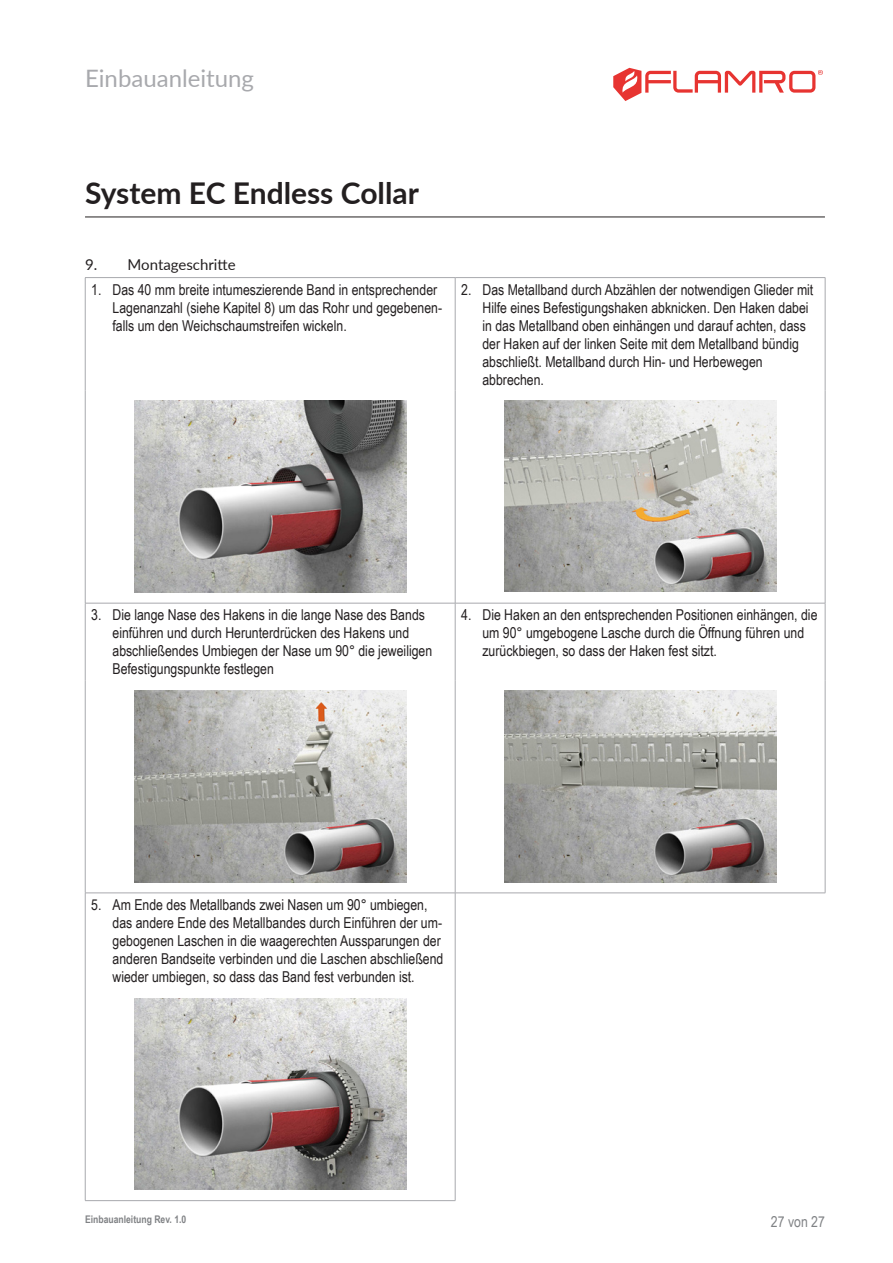
<style>
.page{position:relative;width:893px;height:1263px;background:#fff}
.page>*{position:absolute;margin:0;border:0;box-sizing:border-box;transform-origin:0 0}
.t1{font:700 30px "Lato";color:#231f20}
.t2{font:24px "Lato";color:#a8a9ad}
.t3{font:15px/18px "Arial Narrow";color:#231f20}
.t4{font:15px "Lato";color:#231f20}
.t5{font:15px "Arial Narrow";color:#808285}
.t6{font:700 10.5px "Arial Narrow";color:#808285}
</style>
<div class="page">
<hr style="left:85px;top:217px;width:740px;height:1px;background:#231f20">
<hr style="left:85px;top:390px;width:1px;height:213px;background:#a8a9ad">
<hr style="left:455px;top:390px;width:1px;height:213px;background:#a8a9ad">
<hr style="left:825px;top:390px;width:1px;height:213px;background:#a8a9ad">
<hr style="left:85px;top:277px;width:370px;height:1px;background:#a8a9ad">
<hr style="left:85px;top:278px;width:1px;height:112px;background:#a8a9ad">
<hr style="left:455px;top:277px;width:370px;height:1px;background:#a8a9ad">
<hr style="left:455px;top:278px;width:1px;height:112px;background:#a8a9ad">
<hr style="left:825px;top:278px;width:1px;height:112px;background:#a8a9ad">
<hr style="left:85px;top:603px;width:370px;height:1px;background:#a8a9ad">
<hr style="left:455px;top:603px;width:370px;height:1px;background:#a8a9ad">
<img style="left:134px;top:401px;width:272px;height:191px">
<img style="left:504px;top:400px;width:272px;height:191px">
<hr style="left:85px;top:680px;width:1px;height:213px;background:#a8a9ad">
<hr style="left:455px;top:680px;width:1px;height:213px;background:#a8a9ad">
<hr style="left:825px;top:680px;width:1px;height:213px;background:#a8a9ad">
<hr style="left:85px;top:603px;width:1px;height:77px;background:#a8a9ad">
<hr style="left:455px;top:603px;width:1px;height:77px;background:#a8a9ad">
<hr style="left:825px;top:603px;width:1px;height:77px;background:#a8a9ad">
<hr style="left:455px;top:893px;width:370px;height:1px;background:#a8a9ad">
<hr style="left:85px;top:893px;width:370px;height:1px;background:#a8a9ad">
<img style="left:134px;top:691px;width:272px;height:191px">
<img style="left:504px;top:691px;width:272px;height:191px">
<hr style="left:85px;top:988px;width:1px;height:212px;background:#a8a9ad">
<hr style="left:85px;top:893px;width:1px;height:95px;background:#a8a9ad">
<hr style="left:455px;top:893px;width:1px;height:95px;background:#a8a9ad">
<hr style="left:455px;top:988px;width:1px;height:212px;background:#a8a9ad">
<hr style="left:85px;top:1200px;width:370px;height:1px;background:#a8a9ad">
<img style="left:134px;top:998px;width:272px;height:192px">
<svg style="left:613px;top:68px;width:210px;height:33px"></svg>
<h2 class="t2" style="left:85px;top:61px;width:170px">Einbauanleitung</h2>
<h1 class="t1" style="left:85px;top:171px;width:335px">System EC Endless Collar</h1>
<p class="t4" style="left:85px;top:253px;width:152px">9. Montageschritte</p>
<p class="t3" style="left:112px;top:280px;width:331px;text-indent:-21px">1. Das 40 mm breite intumeszierende Band in entsprechender<br>Lagenanzahl (siehe Kapitel 8) um das Rohr und gegebenen&shy;falls um den Weichschaumstreifen wickeln.</p>
<p class="t3" style="left:482px;top:280px;width:332px;text-indent:-21px">2. Das Metallband durch Abzählen der notwendigen Glieder mit Hilfe eines Befestigungshaken abknicken. Den Haken dabei in das Metallband oben einhängen und darauf achten, dass der Haken auf der linken Seite mit dem Metallband bündig abschließt. Metallband durch Hin- und Herbewegen abbrechen.</p>
<p class="t3" style="left:112px;top:605px;width:321px;text-indent:-21px">3. Die lange Nase des Hakens in die lange Nase des Bands einführen und durch Herunterdrücken des Hakens und abschließendes Umbiegen der Nase um 90° die jeweiligen Befestigungspunkte festlegen</p>
<p class="t3" style="left:482px;top:605px;width:337px;text-indent:-21px">4. Die Haken an den entsprechenden Positionen einhängen, die um 90° umgebogene Lasche durch die Öffnung führen und zurückbiegen, so dass der Haken fest sitzt.</p>
<p class="t3" style="left:112px;top:895px;width:332px;text-indent:-21px">5. Am Ende des Metallbands zwei Nasen um 90° umbiegen, das andere Ende des Metallbandes durch Einführen der um&shy;gebogenen Laschen in die waagerechten Aussparungen der anderen Bandseite verbinden und die Laschen abschließend wieder umbiegen, so dass das Band fest verbunden ist.</p>
<p class="t6" style="left:85px;top:1212px;width:103px">Einbauanleitung Rev. 1.0</p>
<p class="t5" style="left:771px;top:1210px;width:56px">27 von 27</p>
</div>
